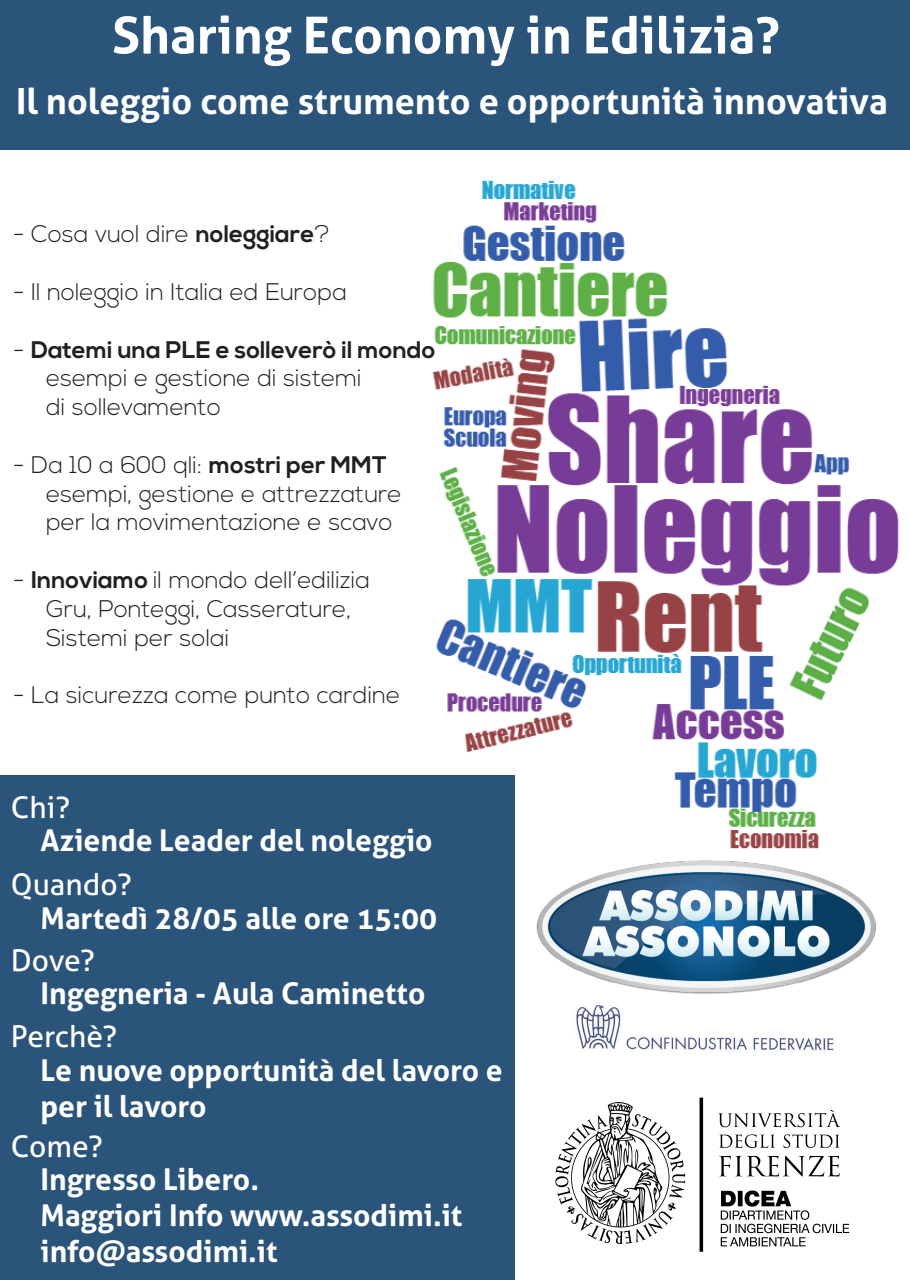
<style>
.page{position:relative;width:910px;height:1280px;background:#fff}
.page>*{position:absolute;margin:0;border:0;box-sizing:border-box;transform-origin:0 0}
.t1{font:700 51px "Aller";color:#fff}
.t2{font:700 36px "Aller";color:#fff}
.t3{font:700 30px/36px "Aller";color:#fff}
.t4{font:30px "Aller";color:#fff}
.t5{font:300 24px/28.8px "Nexa";color:#231f20}
.s1{font-weight:700}
</style>
<div class="page">
<img style="left:555px;top:1097px;width:295px;height:155px">
<img style="left:536px;top:860px;width:340px;height:134px">
<img style="left:572px;top:1003px;width:262px;height:50px">
<img style="left:432px;top:180px;width:467px;height:674px">
<div style="left:0;top:775px;width:514px;height:505px;background:#2b547a"></div>
<div style="left:0;top:0;width:910px;height:149px;background:#2b547a"></div>
<h1 class="t1" style="left:112px;top:4px;width:669px">Sharing Economy in Edilizia?</h1>
<h2 class="t2" style="left:16px;top:79px;width:873px">Il noleggio come strumento e opportunità innovativa</h2>
<p class="t5" style="left:13px;top:221px;width:318px">- Cosa vuol dire <span class="s1">noleggiare</span>?</p>
<p class="t5" style="left:13px;top:278px;width:335px">- Il noleggio in Italia ed Europa</p>
<p class="t5" style="left:46px;top:336px;width:391px;text-indent:-33px">- <span class="s1">Datemi una PLE e solleverò il mondo </span>esempi e gestione di sistemi<br>di sollevamento</p>
<p class="t5" style="left:46px;top:451px;width:357px;text-indent:-33px">- Da 10 a 600 qli: <span class="s1">mostri per MMT </span>esempi, gestione e attrezzature per la movimentazione e scavo</p>
<p class="t5" style="left:46px;top:566px;width:326px;text-indent:-33px">- <span class="s1">Innoviamo</span> il mondo dell’edilizia<br>Gru, Ponteggi, Casserature,<br>Sistemi per solai</p>
<p class="t5" style="left:13px;top:682px;width:389px">- La sicurezza come punto cardine</p>
<p class="t4" style="left:11px;top:789px;width:61px">Chi?</p>
<p class="t3" style="left:40px;top:822px;width:394px">Aziende Leader del noleggio</p>
<p class="t4" style="left:11px;top:866px;width:122px">Quando?</p>
<p class="t3" style="left:40px;top:900px;width:398px">Martedì 28/05 alle ore 15:00</p>
<p class="t4" style="left:11px;top:942px;width:85px">Dove?</p>
<p class="t3" style="left:40px;top:975px;width:387px">Ingegneria - Aula Caminetto</p>
<p class="t4" style="left:11px;top:1018px;width:108px">Perchè?</p>
<p class="t3" style="left:40px;top:1052px;width:464px">Le nuove opportunità del lavoro e per il lavoro</p>
<p class="t4" style="left:11px;top:1128px;width:93px">Come?</p>
<p class="t3" style="left:40px;top:1161px;width:423px">Ingresso Libero.<br>Maggiori Info www.assodimi.it info@assodimi.it</p>
</div>
